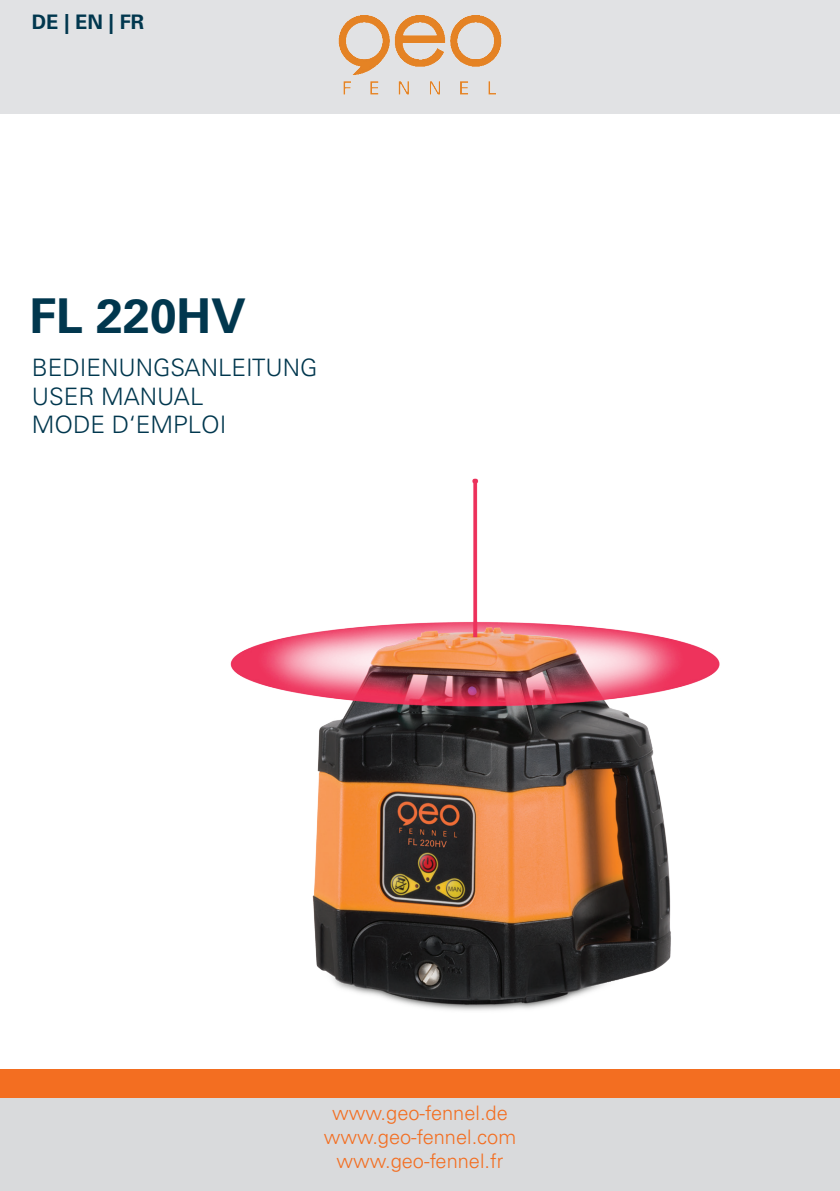
<style>
.page{position:relative;width:840px;height:1191px;background:#fff}
.page>*{position:absolute;margin:0;border:0;box-sizing:border-box;transform-origin:0 0}
.t1{font:700 48px "Univers LT Std";color:#01374e}
.t2{font:300 24px/28.8px "Univers LT Std";color:#01374e}
.t3{font:300 20px/24px "Univers LT Std";color:#f36e21;text-align:center}
.t4{font:700 20px "Univers LT Std";color:#01374e}
</style>
<div class="page">
<div style="left:0;top:1097px;width:839px;height:94px;background:#d9dadc"></div>
<div style="left:0;top:1069px;width:839px;height:28px;background:#f36e21"></div>
<div style="left:0;top:0;width:839px;height:113px;background:#e1e2e4"></div>
<img style="left:338px;top:15px;width:163px;height:79px">
<img style="left:230px;top:478px;width:490px;height:533px">
<p class="t4" style="left:32px;top:11px;width:114px">DE | EN | FR</p>
<h1 class="t1" style="left:29px;top:288px;width:218px">FL 220HV</h1>
<p class="t2" style="left:32px;top:353px;width:287px">BEDIENUNGSANLEITUNG<br>USER MANUAL<br>MODE D‘EMPLOI</p>
<p class="t3" style="left:323px;top:1101px;width:194px">www.geo-fennel.de www.geo-fennel.com www.geo-fennel.fr</p>
</div>
